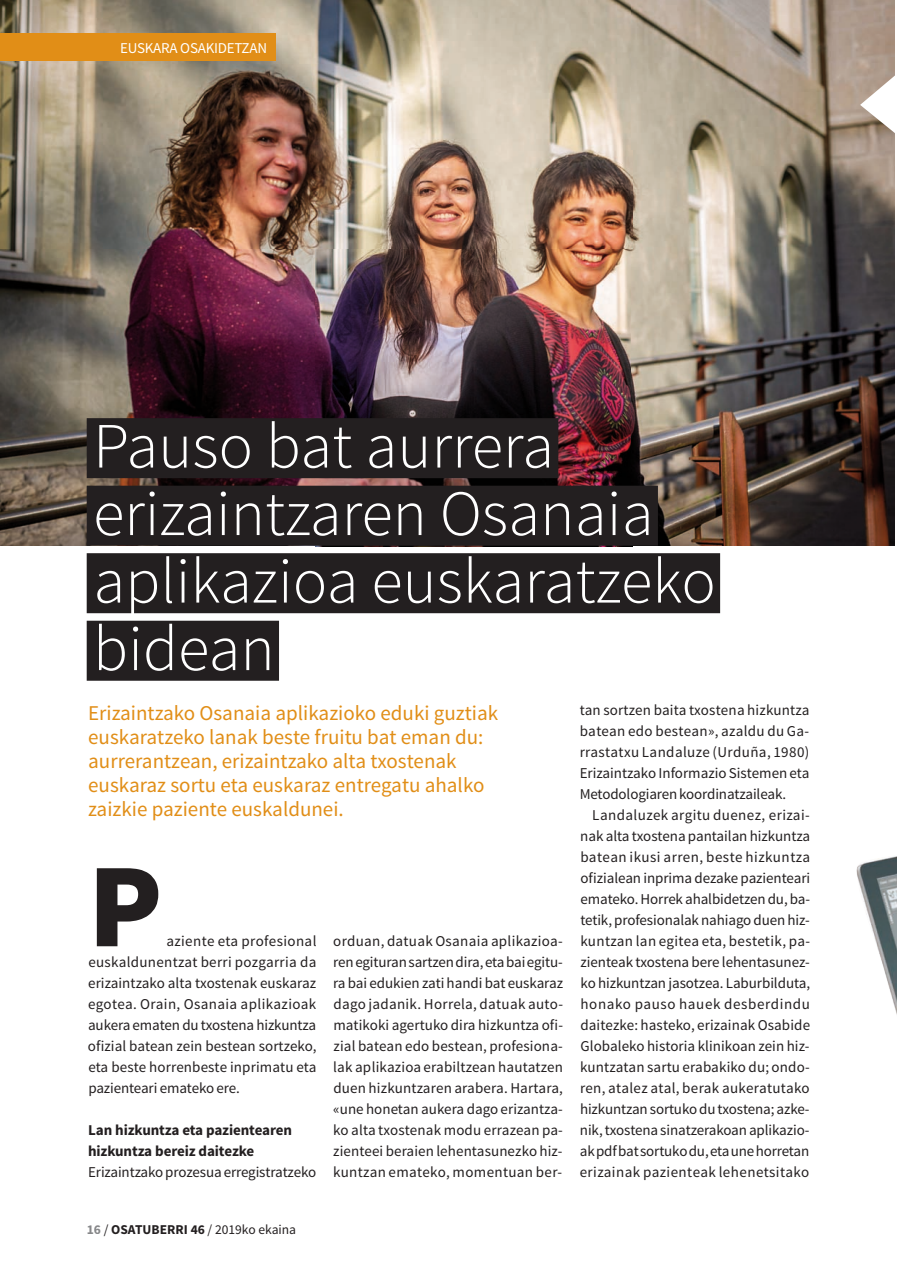
<style>
.page{position:relative;width:897px;height:1265px;background:#fff}
.page>*{position:absolute;margin:0;border:0;box-sizing:border-box;transform-origin:0 0}
.t1{font:900 120px "Source Sans Pro";color:#231f20}
.t2{font:300 64.5px/67.5px "Source Sans Pro";color:#fff}
.t3{font:21px/24px "Source Sans Pro";color:#e18e17}
.t4{font:15px/21px "Source Sans Pro";letter-spacing:-.005em;color:#231f20;text-align:justify}
.t5{font:700 15px/21px "Source Sans Pro";letter-spacing:-.01em;color:#231f20}
.t6{font:15px "Source Sans Pro";letter-spacing:-.015em;color:#fff}
.t7{font:13.5px "Source Sans Pro";color:#231f20}
.s1{font-weight:700;color:#87888a}
.s2{font-weight:700}
</style>
<div class="page">
<img style="left:0;top:0;width:895px;height:547px">
<svg style="left:860px;top:74px;width:35px;height:60px"></svg>
<div style="left:0;top:33px;width:275px;height:28px;background:#e18e17"></div>
<div style="left:87px;top:418px;width:471px;height:60px;background:#231f20"></div>
<div style="left:87px;top:486px;width:571px;height:60px;background:#231f20"></div>
<div style="left:87px;top:553px;width:633px;height:60px;background:#231f20"></div>
<div style="left:87px;top:621px;width:192px;height:60px;background:#231f20"></div>
<img style="left:856px;top:856px;width:41px;height:159px">
<p class="t6" style="left:120px;top:39px;width:148px">EUSKARA OSAKIDETZAN</p>
<h2 class="t2" style="left:93px;top:413px;width:624px">Pauso bat aurrera erizaintzaren Osanaia aplikazioa euskaratzeko bidean</h2>
<h3 class="t3" style="left:88px;top:701px;width:411px">Erizaintzako Osanaia aplikazioko eduki guztiak euskaratzeko lanak beste fruitu bat eman du: aurrerantzean, erizaintzako alta txostenak euskaraz sortu eta euskaraz entregatu ahalko zaizkie paziente euskaldunei.</h3>
<h1 class="t1" style="left:88px;top:828px;width:76px">P</h1>
<p class="t4" style="left:88px;top:931px;width:230px;text-indent:78px">aziente eta profesional euskaldunentzat berri pozgarria da erizaintzako alta txostenak euskaraz egotea. Orain, Osanaia aplikazioak aukera ematen du txostena hizkuntza ofizial batean zein bestean sortzeko, eta beste horrenbeste inprimatu eta pazienteari emateko ere.</p>
<p class="t5" style="left:88px;top:1120px;width:205px">Lan hizkuntza eta pazientearen hizkuntza bereiz daitezke</p>
<p class="t4" style="left:88px;top:1162px;width:230px">Erizaintzako prozesua erregistratzeko</p>
<p class="t7" style="left:87px;top:1221px;width:211px"><span class="s1">16</span> / <span class="s2">OSATUBERRI 46</span> / 2019ko ekaina</p>
<p class="t4" style="left:333px;top:931px;width:231px">orduan, datuak Osanaia aplikazioa&shy;ren egituran sartzen dira, eta bai egitu&shy;ra bai edukien zati handi bat euskaraz dago jadanik. Horrela, datuak auto&shy;matikoki agertuko dira hizkuntza ofi&shy;zial batean edo bestean, profesiona&shy;lak aplikazioa erabiltzean hautatzen duen hizkuntzaren arabera. Hartara, «une honetan aukera dago erizantza&shy;ko alta txostenak modu errazean pa&shy;zienteei beraien lehentasunezko hiz&shy;kuntzan emateko, momentuan ber-</p>
<p class="t4" style="left:579px;top:700px;width:231px">tan sortzen baita txostena hizkuntza batean edo bestean», azaldu du Ga&shy;rrastatxu Landaluze (Urduña, 1980)<br>Erizaintzako Informazio Sistemen eta Metodologiaren koordinatzaileak.</p>
<p class="t4" style="left:579px;top:805px;width:232px;text-indent:13px">Landaluzek argitu duenez, erizai&shy;nak alta txostena pantailan hizkuntza batean ikusi arren, beste hizkuntza ofizialean inprima dezake pazienteari emateko. Horrek ahalbidetzen du, ba&shy;tetik, profesionalak nahiago duen hiz&shy;kuntzan lan egitea eta, bestetik, pa&shy;zienteak txostena bere lehentasunez&shy;ko hizkuntzan jasotzea. Laburbilduta, honako pauso hauek desberdindu daitezke: hasteko, erizainak Osabide Globaleko historia klinikoan zein hiz&shy;kuntzatan sartu erabakiko du; ondo&shy;ren, atalez atal, berak aukeratutako hizkuntzan sortuko du txostena; azke&shy;nik, txostena sinatzerakoan aplikazio&shy;ak pdf bat sortuko du, eta une horretan erizainak pazienteak lehenetsitako</p>
</div>
